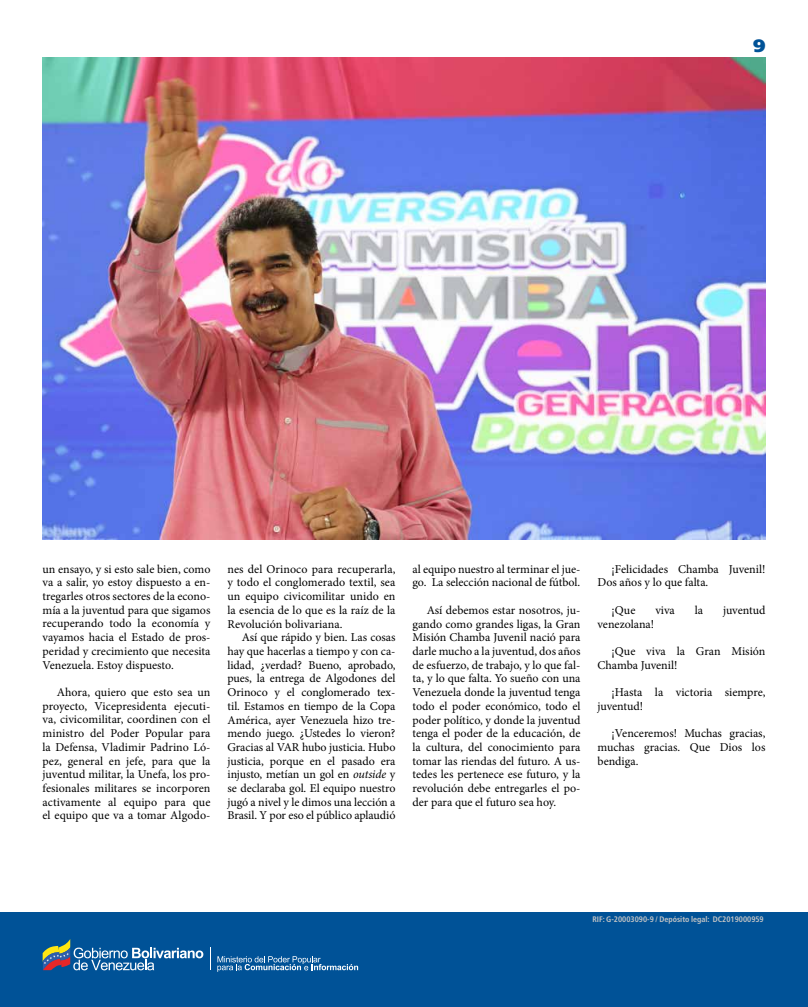
<style>
.page{position:relative;width:808px;height:1007px;background:#fff}
.page>*{position:absolute;margin:0;border:0;box-sizing:border-box;transform-origin:0 0}
.t1{font:900 18px "Frutiger LT Std";color:#005297}
.t2{font:12px/13.7px "Minion Pro";color:#000;text-align:justify}
.t3{font:700 condensed 8px "Frutiger LT Std";color:#c6c6c6}
.s1{font-style:italic}
</style>
<div class="page">
<hr style="left:43px;top:57px;width:722px;height:1px;background:#005297">
<div style="left:0;top:912px;width:808px;height:94px;background:#005297"></div>
<svg style="left:210px;top:947px;width:1px;height:22px"></svg>
<svg style="left:43px;top:939px;width:160px;height:31px"></svg>
<svg style="left:217px;top:956px;width:141px;height:15px"></svg>
<img style="left:43px;top:58px;width:722px;height:481px">
<h1 class="t1" style="left:753px;top:35px;width:14px">9</h1>
<p class="t2" style="left:43px;top:562px;width:169px">un ensayo, y si esto sale bien, como va a salir, yo estoy dispuesto a en&shy;tregarles otros sectores de la econo&shy;mía a la juventud para que sigamos recuperando todo la economía y vayamos hacia el Estado de pros&shy;peridad y crecimiento que necesita Venezuela. Estoy dispuesto.</p>
<p class="t2" style="left:43px;top:685px;width:169px;text-indent:14px">Ahora, quiero que esto sea un proyecto, Vicepresidenta ejecuti&shy;va, civicomilitar, coordinen con el ministro del Poder Popular para la Defensa, Vladimir Padrino Ló&shy;pez, general en jefe, para que la juventud militar, la Unefa, los pro&shy;fesionales militares se incorporen activamente al equipo para que el equipo que va a tomar Algodo-</p>
<p class="t2" style="left:227px;top:562px;width:169px">nes del Orinoco para recuperarla, y todo el conglomerado textil, sea un equipo civicomilitar unido en la esencia de lo que es la raíz de la Revolución bolivariana.</p>
<p class="t2" style="left:227px;top:630px;width:169px;text-indent:14px">Así que rápido y bien. Las cosas hay que hacerlas a tiempo y con ca&shy;lidad, ¿verdad? Bueno, aprobado, pues, la entrega de Algodones del Orinoco y el conglomerado tex&shy;til. Estamos en tiempo de la Copa América, ayer Venezuela hizo tre&shy;mendo juego. ¿Ustedes lo vieron?<br>Gracias al VAR hubo justicia. Hubo justicia, porque en el pasado era injusto, metían un gol en <span class="s1">outside</span> y se declaraba gol. El equipo nuestro jugó a nivel y le dimos una lección a Brasil. Y por eso el público aplaudió</p>
<p class="t2" style="left:412px;top:562px;width:169px">al equipo nuestro al terminar el jue&shy;go. La selección nacional de fútbol.</p>
<p class="t2" style="left:412px;top:603px;width:169px;text-indent:14px">Así debemos estar nosotros, ju&shy;gando como grandes ligas, la Gran Misión Chamba Juvenil nació para darle mucho a la juventud, dos años de esfuerzo, de trabajo, y lo que fal&shy;ta, y lo que falta. Yo sueño con una Venezuela donde la juventud tenga todo el poder económico, todo el poder político, y donde la juventud tenga el poder de la educación, de la cultura, del conocimiento para tomar las riendas del futuro. A us&shy;tedes les pertenece ese futuro, y la revolución debe entregarles el po&shy;der para que el futuro sea hoy.</p>
<p class="t2" style="left:597px;top:562px;width:169px;text-indent:14px">¡Felicidades Chamba Juvenil!<br>Dos años y lo que falta.</p>
<p class="t2" style="left:612px;top:603px;width:25px">¡Que</p>
<p class="t2" style="left:655px;top:603px;width:21px">viva</p>
<p class="t2" style="left:695px;top:603px;width:10px">la</p>
<p class="t2" style="left:723px;top:603px;width:44px">juventud</p>
<p class="t2" style="left:597px;top:617px;width:58px">venezolana!</p>
<p class="t2" style="left:597px;top:644px;width:169px;text-indent:14px">¡Que viva la Gran Misión<br>Chamba Juvenil!</p>
<p class="t2" style="left:597px;top:685px;width:169px;text-indent:14px">¡Hasta la victoria siempre, juventud!</p>
<p class="t2" style="left:597px;top:726px;width:169px;text-indent:14px">¡Venceremos! Muchas gracias, muchas gracias. Que Dios los bendiga.</p>
<p class="t3" style="left:592px;top:914px;width:173px">RIF: G-20003090-9 / Depósito legal: DC2019000959</p>
</div>
